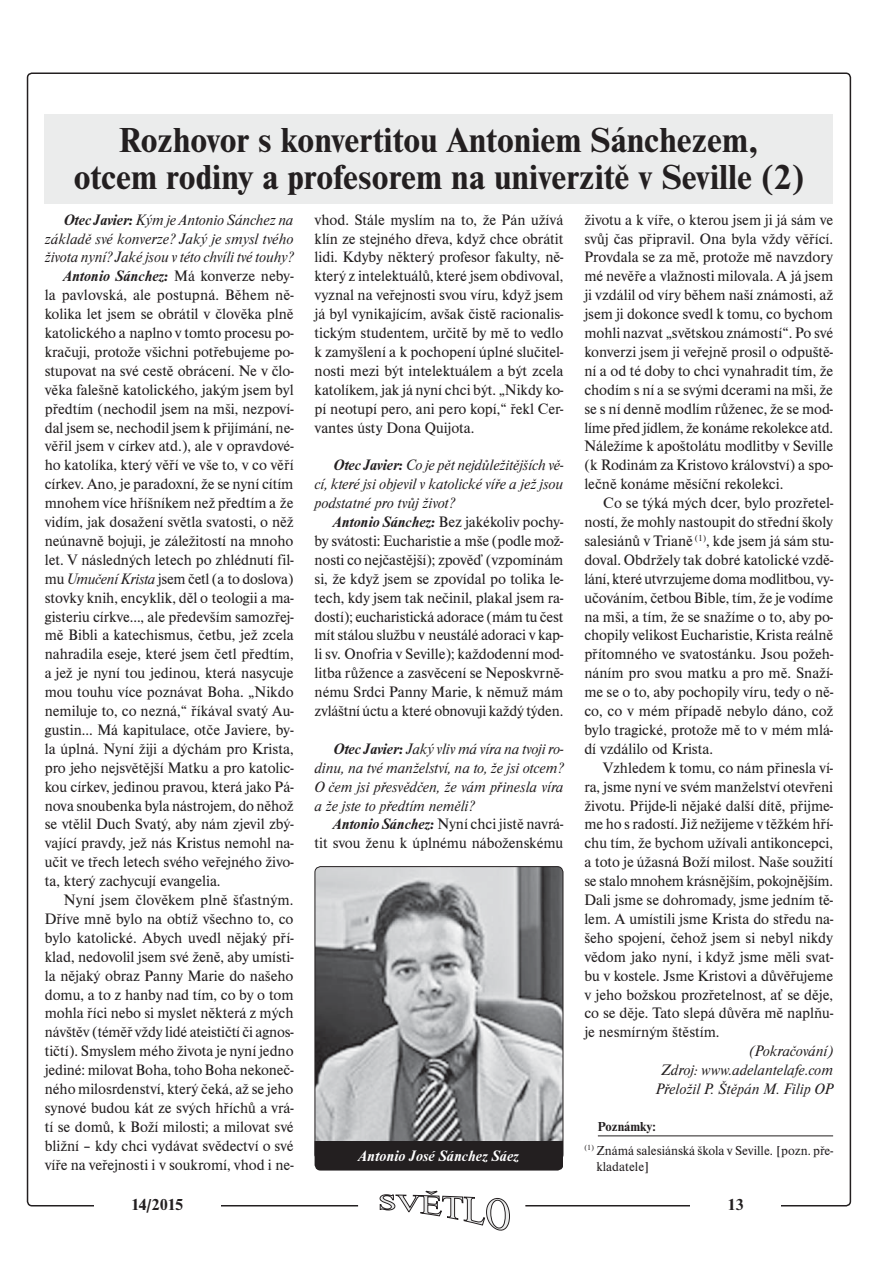
<style>
.page{position:relative;width:893px;height:1263px;background:#fff}
.page>*{position:absolute;margin:0;border:0;box-sizing:border-box;transform-origin:0 0}
.t1{font:700 36px/37.5px "Nimbus Rom DEE";color:#231f20;text-align:center}
.t2{font:700 16.5px "Nimbus Rom DEE";letter-spacing:-.025em;color:#231f20}
.t3{font:15.75px/18.9px "Nimbus Rom DEE";letter-spacing:-.005em;color:#231f20;text-align:justify}
.t4{font:italic 15.75px/18.9px "Nimbus Rom DEE";letter-spacing:-.005em;color:#231f20;text-align:justify}
.t5{font:italic 700 15.75px "Nimbus Rom DEE";letter-spacing:-.005em;color:#231f20}
.t6{font:italic 700 15.75px "Nimbus Rom DEE";color:#fff}
.t7{font:13.5px/23.7px "Nimbus Rom DEE";letter-spacing:-.005em;color:#231f20}
.s1{font-weight:700}
.s2{font-weight:400;font-style:normal}
.s3{font-style:italic}
.s4{font-weight:700;font-style:italic}
</style>
<div class="page">
<svg style="left:379px;top:1191px;width:131px;height:40px"></svg>
<hr style="left:598px;top:1136px;width:235px;height:1px;background:#231f20">
<img style="left:315px;top:867px;width:248px;height:293px;border-radius:6px">
<div style="left:314px;top:866px;width:249px;height:295px;border:1px solid #231f20;border-radius:6px"></div>
<div style="left:314px;top:1141px;width:249px;height:30px;background:#231f20"></div>
<div style="left:45px;top:114px;width:788px;height:90px;background:#ebecec"></div>
<h1 class="t1" style="left:74px;top:124px;width:731px">Rozhovor s konvertitou Antoniem Sánchezem, otcem rodiny a profesorem na univerzitě v Seville (2)</h1>
<p class="t4" style="left:64px;top:211px;width:231px"><span class="s1">Otec Javier:</span> Kým je Antonio Sánchez na</p>
<p class="t4" style="left:45px;top:230px;width:250px">základě své konverze? Jaký je smysl tvého</p>
<p class="t4" style="left:45px;top:249px;width:250px">života nyní? Jaké jsou v této chvíli tvé touhy?</p>
<p class="t5" style="left:64px;top:270px;width:231px">Antonio Sánchez: <span class="s2">Má konverze neby-</span></p>
<p class="t3" style="left:45px;top:287px;width:250px">la pavlovská, ale postupná. Během ně-</p>
<p class="t3" style="left:45px;top:306px;width:250px">kolika let jsem se obrátil v člověka plně</p>
<p class="t3" style="left:45px;top:325px;width:250px">katolického a naplno v tomto procesu po-</p>
<p class="t3" style="left:45px;top:344px;width:250px">kračuji, protože všichni potřebujeme po-</p>
<p class="t3" style="left:45px;top:362px;width:250px">stupovat na své cestě obrácení. Ne v člo-</p>
<p class="t3" style="left:45px;top:381px;width:250px">věka falešně katolického, jakým jsem byl</p>
<p class="t3" style="left:45px;top:400px;width:250px">předtím (nechodil jsem na mši, nezpoví-</p>
<p class="t3" style="left:45px;top:419px;width:250px">dal jsem se, nechodil jsem k přijímání, ne-</p>
<p class="t3" style="left:45px;top:438px;width:250px">věřil jsem v církev atd.), ale v opravdové-</p>
<p class="t3" style="left:45px;top:457px;width:250px">ho katolíka, který věří ve vše to, v co věří</p>
<p class="t3" style="left:45px;top:476px;width:250px">církev. Ano, je paradoxní, že se nyní cítím</p>
<p class="t3" style="left:45px;top:495px;width:250px">mnohem více hříšníkem než předtím a že</p>
<p class="t3" style="left:45px;top:514px;width:250px">vidím, jak dosažení světla svatosti, o něž</p>
<p class="t3" style="left:45px;top:533px;width:250px">neúnavně bojuji, je záležitostí na mnoho</p>
<p class="t3" style="left:45px;top:551px;width:250px">let. V následných letech po zhlédnutí fil-</p>
<p class="t3" style="left:45px;top:570px;width:250px">mu <span class="s3">Umučení Krista</span> jsem četl (a to doslova)</p>
<p class="t3" style="left:45px;top:589px;width:250px">stovky knih, encyklik, děl o teologii a ma-</p>
<p class="t3" style="left:45px;top:608px;width:250px">gisteriu církve..., ale především samozřej-</p>
<p class="t3" style="left:45px;top:627px;width:250px">mě Bibli a katechismus, četbu, jež zcela</p>
<p class="t3" style="left:45px;top:646px;width:250px">nahradila eseje, které jsem četl předtím,</p>
<p class="t3" style="left:45px;top:665px;width:250px">a jež je nyní tou jedinou, která nasycuje</p>
<p class="t3" style="left:45px;top:684px;width:250px">mou touhu více poznávat Boha. „Nikdo</p>
<p class="t3" style="left:45px;top:703px;width:250px">nemiluje to, co nezná,“ říkával svatý Au-</p>
<p class="t3" style="left:45px;top:722px;width:250px">gustin... Má kapitulace, otče Javiere, by-</p>
<p class="t3" style="left:45px;top:740px;width:250px">la úplná. Nyní žiji a dýchám pro Krista,</p>
<p class="t3" style="left:45px;top:759px;width:250px">pro jeho nejsvětější Matku a pro katolic-</p>
<p class="t3" style="left:45px;top:778px;width:250px">kou církev, jedinou pravou, která jako Pá-</p>
<p class="t3" style="left:45px;top:797px;width:250px">nova snoubenka byla nástrojem, do něhož</p>
<p class="t3" style="left:45px;top:816px;width:250px">se vtělil Duch Svatý, aby nám zjevil zbý-</p>
<p class="t3" style="left:45px;top:835px;width:250px">vající pravdy, jež nás Kristus nemohl na-</p>
<p class="t3" style="left:45px;top:854px;width:250px">učit ve třech letech svého veřejného živo-</p>
<p class="t3" style="left:45px;top:873px;width:177px">ta, který zachycují evangelia.</p>
<p class="t3" style="left:64px;top:892px;width:231px">Nyní jsem člověkem plně šťastným.</p>
<p class="t3" style="left:45px;top:911px;width:250px">Dříve mně bylo na obtíž všechno to, co</p>
<p class="t3" style="left:45px;top:929px;width:250px">bylo katolické. Abych uvedl nějaký pří-</p>
<p class="t3" style="left:45px;top:948px;width:250px">klad, nedovolil jsem své ženě, aby umísti-</p>
<p class="t3" style="left:45px;top:967px;width:250px">la nějaký obraz Panny Marie do našeho</p>
<p class="t3" style="left:45px;top:986px;width:250px">domu, a to z hanby nad tím, co by o tom</p>
<p class="t3" style="left:45px;top:1005px;width:250px">mohla říci nebo si myslet některá z mých</p>
<p class="t3" style="left:45px;top:1024px;width:250px">návštěv (téměř vždy lidé ateističtí či agnos-</p>
<p class="t3" style="left:45px;top:1043px;width:250px">tičtí). Smyslem mého života je nyní jedno</p>
<p class="t3" style="left:45px;top:1062px;width:250px">jediné: milovat Boha, toho Boha nekoneč-</p>
<p class="t3" style="left:45px;top:1081px;width:250px">ného milosrdenství, který čeká, až se jeho</p>
<p class="t3" style="left:45px;top:1100px;width:250px">synové budou kát ze svých hříchů a vrá-</p>
<p class="t3" style="left:45px;top:1118px;width:250px">tí se domů, k Boží milosti; a milovat své</p>
<p class="t3" style="left:45px;top:1137px;width:250px">bližní – kdy chci vydávat svědectví o své</p>
<p class="t3" style="left:45px;top:1156px;width:250px">víře na veřejnosti i v soukromí, vhod i ne-</p>
<p class="t3" style="left:314px;top:211px;width:250px">vhod. Stále myslím na to, že Pán užívá klín ze stejného dřeva, když chce obrátit lidi. Kdyby některý profesor fakulty, ně&shy;který z intelektuálů, které jsem obdivoval, vyznal na veřejnosti svou víru, když jsem já byl vynikajícím, avšak čistě racionalis&shy;tickým studentem, určitě by mě to vedlo k zamyšlení a k pochopení úplné slučitel&shy;nosti mezi být intelektuálem a být zcela katolíkem, jak já nyní chci být. „Nikdy ko&shy;pí neotupí pero, ani pero kopí,“ řekl Cer&shy;vantes ústy Dona Quijota.</p>
<p class="t4" style="left:314px;top:457px;width:250px;text-indent:19px"><span class="s1">Otec Javier:</span> Co je pět nejdůležitějších vě&shy;cí, které jsi objevil v katolické víře a jež jsou podstatné pro tvůj život?</p>
<p class="t3" style="left:314px;top:514px;width:250px;text-indent:19px"><span class="s4">Antonio Sánchez:</span> Bez jakékoliv pochy&shy;by svátosti: Eucharistie a mše (podle mož&shy;nosti co nejčastější); zpověď (vzpomínám si, že když jsem se zpovídal po tolika le&shy;tech, kdy jsem tak nečinil, plakal jsem ra&shy;dostí); eucharistická adorace (mám tu čest mít stálou službu v neustálé adoraci v kap&shy;li sv. Onofria v Seville); každodenní mod&shy;litba růžence a zasvěcení se Neposkvrně&shy;nému Srdci Panny Marie, k němuž mám zvláštní úctu a které obnovuji každý týden.</p>
<p class="t4" style="left:314px;top:740px;width:250px;text-indent:19px"><span class="s1">Otec Javier:</span> Jaký vliv má víra na tvoji ro&shy;dinu, na tvé manželství, na to, že jsi otcem?<br>O čem jsi přesvědčen, že vám přinesla víra a že jste to předtím neměli?</p>
<p class="t3" style="left:314px;top:816px;width:250px;text-align:right"><span class="s4">Antonio Sánchez:</span> Nyní chci jistě navrá-<br>tit svou ženu k úplnému náboženskému</p>
<p class="t6" style="left:359px;top:1150px;width:162px">Antonio José Sánchez Sáez</p>
<p class="t3" style="left:584px;top:211px;width:250px">životu a k víře, o kterou jsem ji já sám ve svůj čas připravil. Ona byla vždy věřící.<br>Provdala se za mě, protože mě navzdory mé nevěře a vlažnosti milovala. A já jsem ji vzdálil od víry během naší známosti, až jsem ji dokonce svedl k tomu, co bychom mohli nazvat „světskou známostí“. Po své konverzi jsem ji veřejně prosil o odpuště&shy;ní a od té doby to chci vynahradit tím, že chodím s ní a se svými dcerami na mši, že se s ní denně modlím růženec, že se mod&shy;líme před jídlem, že konáme rekolekce atd.<br>Náležíme k apoštolátu modlitby v Seville (k Rodinám za Kristovo království) a spo&shy;lečně konáme měsíční rekolekci.</p>
<p class="t3" style="left:584px;top:495px;width:250px;text-indent:19px">Co se týká mých dcer, bylo prozřetel&shy;ností, že mohly nastoupit do střední školy salesiánů v Trianě <sup>(1)</sup>, kde jsem já sám stu&shy;doval. Obdržely tak dobré katolické vzdě&shy;lání, které utvrzujeme doma modlitbou, vy&shy;učováním, četbou Bible, tím, že je vodíme na mši, a tím, že se snažíme o to, aby po&shy;chopily velikost Eucharistie, Krista reálně přítomného ve svatostánku. Jsou požeh&shy;náním pro svou matku a pro mě. Snaží&shy;me se o to, aby pochopily víru, tedy o ně&shy;co, co v mém případě nebylo dáno, což bylo tragické, protože mě to v mém mlá&shy;dí vzdálilo od Krista.</p>
<p class="t3" style="left:584px;top:759px;width:250px;text-indent:19px">Vzhledem k tomu, co nám přinesla ví&shy;ra, jsme nyní ve svém manželství otevřeni životu. Přijde-li nějaké další dítě, přijme&shy;me ho s radostí. Již nežijeme v těžkém hří&shy;chu tím, že bychom užívali antikoncepci, a toto je úžasná Boží milost. Naše soužití se stalo mnohem krásnějším, pokojnějším.<br>Dali jsme se dohromady, jsme jedním tě&shy;lem. A umístili jsme Krista do středu na&shy;šeho spojení, čehož jsem si nebyl nikdy vědom jako nyní, i když jsme měli svat&shy;bu v kostele. Jsme Kristovi a důvěřujeme v jeho božskou prozřetelnost, ať se děje, co se děje. Tato slepá důvěra mě naplňu&shy;je nesmírným štěstím.</p>
<p class="t4" style="left:656px;top:1043px;width:179px;text-align:right">(Pokračování)<br>Zdroj: www.adelantelafe.com<br>Přeložil P. Štěpán M. Filip OP</p>
<p class="t7" style="left:584px;top:1116px;width:250px;text-indent:14px"><span class="s1">Poznámky:<br></span><sup>(1)</sup> Známá salesiánská škola v Seville. [pozn. pře-</p>
<p class="t7" style="left:596px;top:1156px;width:54px">kladatele]</p>
<p class="t2" style="left:131px;top:1198px;width:54px">14/2015</p>
<p class="t2" style="left:727px;top:1198px;width:18px">13</p>
</div>
